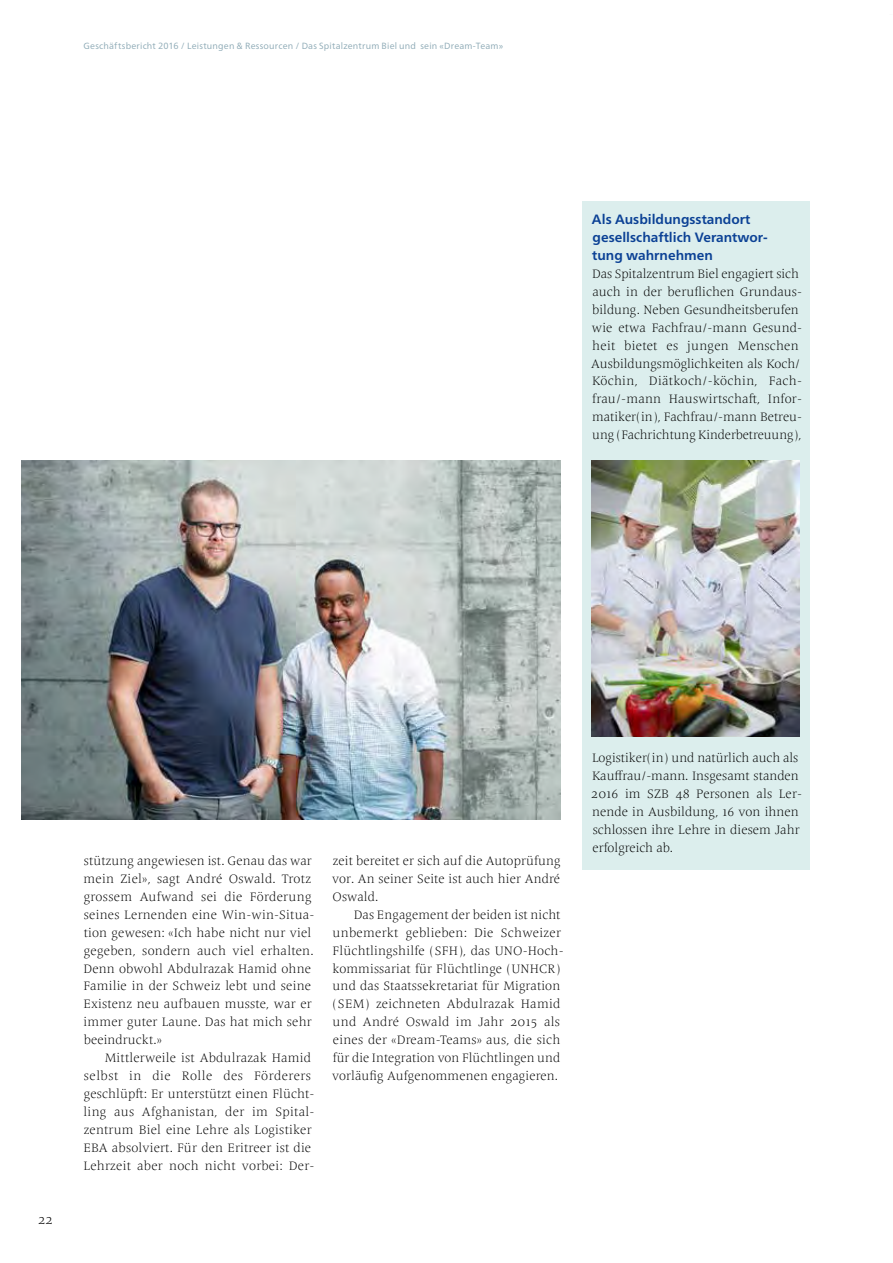
<style>
.page{position:relative;width:893px;height:1263px;background:#fff}
.page>*{position:absolute;margin:0;border:0;box-sizing:border-box;transform-origin:0 0}
.Lauftext_Untertitel{font:13.5px/18px "Frutiger Neue W01 Bold 8";color:#0b4195}
.t1{font:300 13.5px "Frutiger Serif";color:#000}
.Lauftext_-_Block{font:300 12.75px/18px "Frutiger Serif";letter-spacing:.01em;color:#000}
.Kolumnentitel{font:9px "Frutiger Neue W01";letter-spacing:.02em;color:#8eaab6}
</style>
<div class="page">
<div style="left:582px;top:201px;width:227px;height:668px;background:#dceeed"></div>
<img style="left:21px;top:461px;width:539px;height:359px">
<img style="left:591px;top:461px;width:208px;height:275px">
<p class="Kolumnentitel" style="left:84px;top:41px;width:421px">Geschäftsbericht 2016 / Leistungen &amp; Ressourcen / Das Spitalzentrum Biel und sein «Dream-Team»</p>
<p class="Lauftext_Untertitel" style="left:592px;top:210px;width:177px">Als Ausbildungsstandort gesellschaftlich Verantwor&shy;tung wahrnehmen</p>
<p class="Lauftext_-_Block" style="left:591px;top:265px;width:212px">Das Spitalzentrum Biel engagiert sich auch in der beruflichen Grundaus&shy;bildung. Neben Gesundheitsberufen wie etwa Fachfrau/-mann Gesund&shy;heit bietet es jungen Menschen Ausbildungsmöglichkeiten als Koch/ Köchin, Diätkoch/-köchin, Fach&shy;frau/-mann Hauswirtschaft, Infor&shy;matiker(in), Fachfrau/-mann Betreu&shy;ung (Fachrichtung Kinderbetreuung),</p>
<p class="t1" style="left:38px;top:1211px;width:16px">22</p>
<p class="Lauftext_-_Block" style="left:83px;top:852px;width:233px">stützung angewiesen ist. Genau das war mein Ziel», sagt André Oswald. Trotz grossem Aufwand sei die Förderung seines Lernenden eine Win-win-Situa&shy;tion gewesen: «Ich habe nicht nur viel gegeben, sondern auch viel erhalten.<br>Denn obwohl Abdulrazak Hamid ohne Familie in der Schweiz lebt und seine Existenz neu aufbauen musste, war er immer guter Laune. Das hat mich sehr beeindruckt.»</p>
<p class="Lauftext_-_Block" style="left:83px;top:1049px;width:233px;text-indent:21px">Mittlerweile ist Abdulrazak Hamid selbst in die Rolle des Förderers geschlüpft: Er unterstützt einen Flücht&shy;ling aus Afghanistan, der im Spital&shy;zentrum Biel eine Lehre als Logistiker EBA absolviert. Für den Eritreer ist die Lehrzeit aber noch nicht vorbei: Der-</p>
<p class="Lauftext_-_Block" style="left:332px;top:852px;width:230px;text-align:justify">zeit bereitet er sich auf die Autoprüfung vor. An seiner Seite ist auch hier André Oswald.</p>
<p class="Lauftext_-_Block" style="left:332px;top:905px;width:233px;text-indent:22px">Das Engagement der beiden ist nicht unbemerkt geblieben: Die Schweizer Flüchtlingshilfe (SFH), das UNO-Hoch&shy;kommissariat für Flüchtlinge (UNHCR) und das Staatssekretariat für Migration (SEM) zeichneten Abdulrazak Hamid und André Oswald im Jahr 2015 als eines der «Dream-Teams» aus, die sich für die Integration von Flüchtlingen und vorläufig Aufgenommenen engagieren.</p>
<p class="Lauftext_-_Block" style="left:591px;top:749px;width:212px">Logistiker(in) und natürlich auch als<br>Kauf-frau/-mann. Insgesamt standen<br>2016 im SZB 48 Personen als Ler&shy;nende in Ausbildung, 16 von ihnen schlossen ihre Lehre in diesem Jahr erfolgreich ab.</p>
</div>
